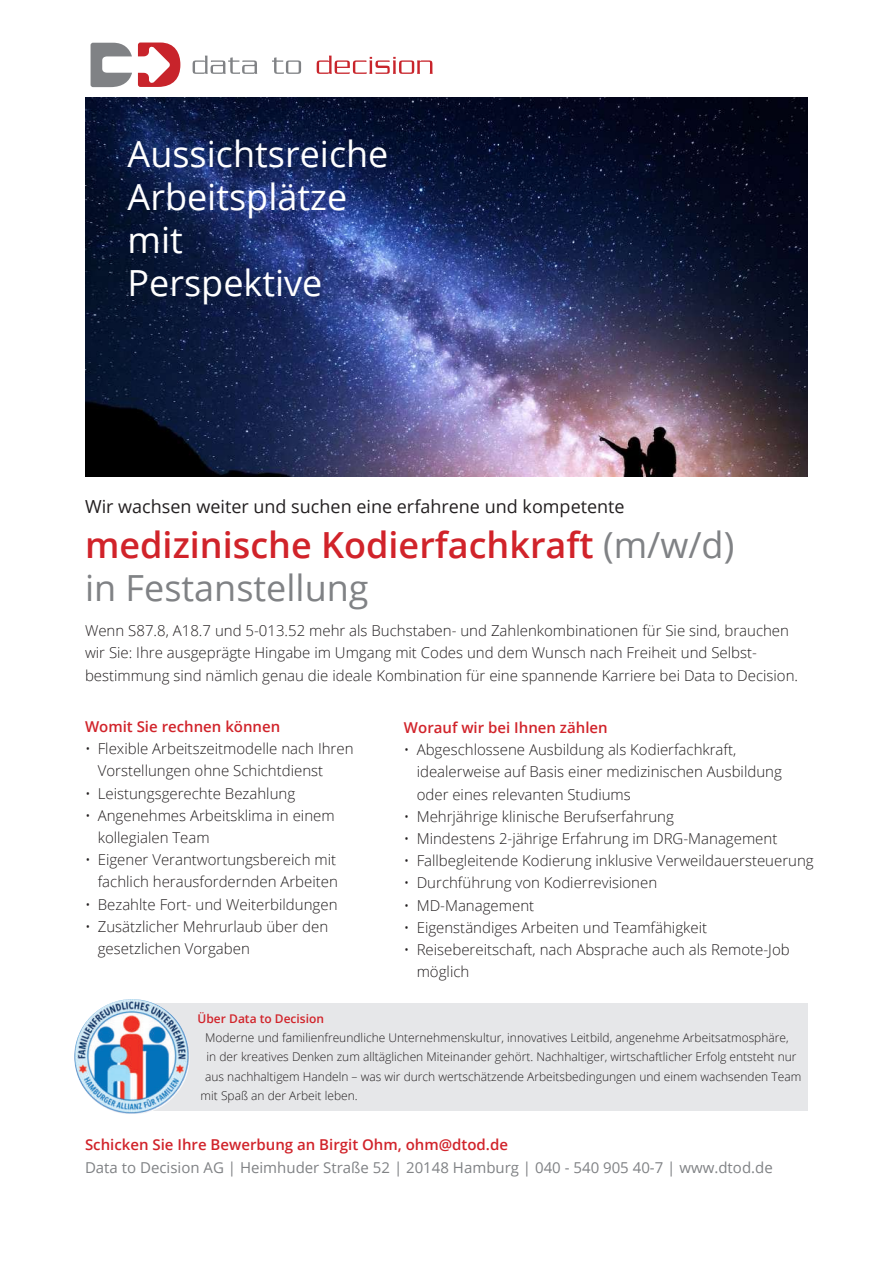
<style>
.page{position:relative;width:893px;height:1263px;background:#fff}
.page>*{position:absolute;margin:0;border:0;box-sizing:border-box;transform-origin:0 0}
.t1{font:600 36px/43.2px "Open Sans";color:#d1232a}
.t2{font:36px/43.2px "Open Sans";color:#fff}
.t3{font:18px "Open Sans";color:#231f20}
.t4{font:300 15px/22.2px "Open Sans";color:#231f20}
.t5{font:600 15px "Open Sans";color:#d1232a}
.t6{font:15px "Open Sans";color:#808285}
.t7{font:300 12px "Open Sans";color:#231f20}
.t8{font:600 12px "Open Sans";color:#d1232a}
.s1{font-weight:400;color:#808285}
</style>
<div class="page">
<div style="left:153px;top:1003px;width:655px;height:107px;background:#e6e7e9"></div>
<img style="left:74px;top:999px;width:116px;height:115px">
<svg style="left:91px;top:43px;width:41px;height:44px"></svg>
<svg style="left:138px;top:43px;width:42px;height:44px"></svg>
<svg style="left:193px;top:56px;width:64px;height:18px"></svg>
<svg style="left:272px;top:57px;width:29px;height:17px"></svg>
<svg style="left:317px;top:56px;width:116px;height:18px"></svg>
<img style="left:85px;top:98px;width:723px;height:378px">
<h1 class="t2" style="left:128px;top:131px;width:262px">Aussichtsreiche<br>Arbeitsplätze mit<br>Perspektive</h1>
<p class="t3" style="left:85px;top:495px;width:541px">Wir wachsen weiter und suchen eine erfahrene und kompetente</p>
<h1 class="t1" style="left:85px;top:523px;width:651px">medizinische Kodierfachkraft <span class="s1">(m/w/d) in Festanstellung</span></h1>
<p class="t4" style="left:85px;top:619px;width:715px">Wenn S87.8, A18.7 und 5-013.52 mehr als Buchstaben- und Zahlenkombinationen für Sie sind, brauchen wir Sie: Ihre ausgeprägte Hingabe im Umgang mit Codes und dem Wunsch nach Freiheit und Selbst&shy;bestimmung sind nämlich genau die ideale Kombination für eine spannende Karriere bei Data to Decision.</p>
<p class="t5" style="left:85px;top:716px;width:197px">Womit Sie rechnen können</p>
<p class="t4" style="left:98px;top:737px;width:257px;text-indent:-13px">• Flexible Arbeitszeitmodelle nach Ihren<br>Vorstellungen ohne Schichtdienst</p>
<p class="t4" style="left:85px;top:781px;width:212px">• Leistungsgerechte Bezahlung</p>
<p class="t4" style="left:98px;top:804px;width:238px;text-indent:-13px">• Angenehmes Arbeitsklima in einem kollegialen Team</p>
<p class="t4" style="left:85px;top:848px;width:254px;text-align:right">• Eigener Verantwortungsbereich mit fachlich herausfordernden Arbeiten</p>
<p class="t4" style="left:85px;top:892px;width:254px">• Bezahlte Fort- und Weiterbildungen</p>
<p class="t4" style="left:98px;top:915px;width:232px;text-indent:-13px">• Zusätzlicher Mehrurlaub über den gesetzlichen Vorgaben</p>
<p class="t5" style="left:404px;top:717px;width:205px">Worauf wir bei Ihnen zählen</p>
<p class="t4" style="left:417px;top:738px;width:367px;text-indent:-13px">• Abgeschlossene Ausbildung als Kodierfachkraft, idealerweise auf Basis einer medizinischen Ausbildung oder eines relevanten Studiums</p>
<p class="t4" style="left:404px;top:805px;width:271px">• Mehrjährige klinische Berufserfahrung</p>
<p class="t4" style="left:404px;top:827px;width:375px">• Mindestens 2-jährige Erfahrung im DRG-Management</p>
<p class="t4" style="left:404px;top:849px;width:411px">• Fallbegleitende Kodierung inklusive Verweildauersteuerung</p>
<p class="t4" style="left:404px;top:871px;width:255px">• Durchführung von Kodierrevisionen</p>
<p class="t4" style="left:404px;top:894px;width:132px">• MD-Management</p>
<p class="t4" style="left:404px;top:916px;width:305px">• Eigenständiges Arbeiten und Teamfähigkeit</p>
<p class="t4" style="left:417px;top:938px;width:374px;text-indent:-13px">• Reisebereitschaft, nach Absprache auch als Remote-Job möglich</p>
<p class="t8" style="left:198px;top:1010px;width:128px">Über Data to Decision</p>
<p class="t7" style="left:205px;top:1029px;width:585px">Moderne und familienfreundliche Unternehmenskultur, innovatives Leitbild, angenehme Arbeitsatmosphäre,</p>
<p class="t7" style="left:207px;top:1049px;width:591px">in der kreatives Denken zum alltäglichen Miteinander gehört. Nachhaltiger, wirtschaftlicher Erfolg entsteht nur</p>
<p class="t7" style="left:205px;top:1068px;width:598px">aus nachhaltigem Handeln – was wir durch wertschätzende Arbeitsbedingungen und einem wachsenden Team</p>
<p class="t7" style="left:201px;top:1087px;width:159px">mit Spaß an der Arbeit leben.</p>
<p class="t5" style="left:85px;top:1135px;width:424px">Schicken Sie Ihre Bewerbung an Birgit Ohm, ohm@dtod.de</p>
<p class="t6" style="left:85px;top:1157px;width:689px">Data to Decision AG | Heimhuder Straße 52 | 20148 Hamburg | 040 - 540 905 40-7 | www.dtod.de</p>
</div>
